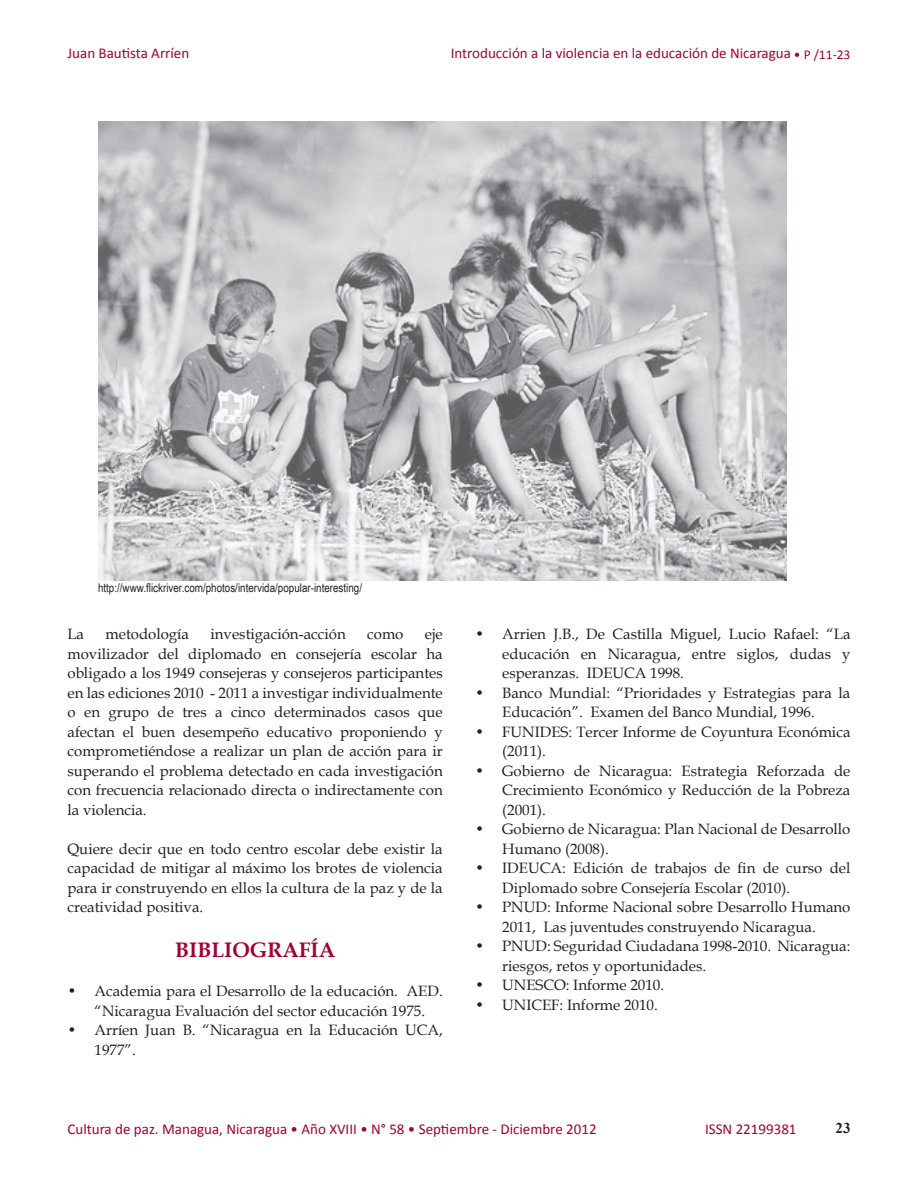
<style>
.page{position:relative;width:918px;height:1188px;background:#fff}
.page>*{position:absolute;margin:0;border:0;box-sizing:border-box;transform-origin:0 0}
.t1{font:700 21px "Book Antiqua";color:#a40133}
.t2{font:15px/19.5px "Book Antiqua";color:#231f20}
.t3{font:15px "Calibri";color:#a40133}
.t4{font:700 15px "Times New Roman";color:#231f20}
.t5{font:12px "Arial Narrow";color:#231f20}
.s1{font-size:13.5px}
</style>
<div class="page">
<img style="left:98px;top:122px;width:689px;height:459px">
<p class="t3" style="left:68px;top:44px;width:123px">Juan Bautista Arríen</p>
<p class="t3" style="left:451px;top:44px;width:401px">Introducción a la violencia en la educación de Nicaragua <span class="s1">• P /11-23</span></p>
<p class="t5" style="left:98px;top:579px;width:266px">http://www.flickriver.com/photos/intervida/popular-interesting/</p>
<p class="t2" style="left:68px;top:624px;width:18px">La</p>
<p class="t2" style="left:106px;top:624px;width:85px">metodología</p>
<p class="t2" style="left:211px;top:624px;width:137px">investigación-acción</p>
<p class="t2" style="left:367px;top:624px;width:38px">como</p>
<p class="t2" style="left:68px;top:624px;width:377px;text-align:justify;text-indent:357px">eje movilizador del diplomado en consejería escolar ha obligado a los 1949 consejeras y consejeros participantes en las ediciones 2010 - 2011 a investigar individualmente o en grupo de tres a cinco determinados casos que afectan el buen desempeño educativo proponiendo y comprometiéndose a realizar un plan de acción para ir superando el problema detectado en cada investigación con frecuencia relacionado directa o indirectamente con la violencia.</p>
<p class="t2" style="left:68px;top:839px;width:377px;text-align:justify">Quiere decir que en todo centro escolar debe existir la capacidad de mitigar al máximo los brotes de violencia para ir construyendo en ellos la cultura de la paz y de la creatividad positiva.</p>
<h1 class="t1" style="left:175px;top:936px;width:161px">BIBLIOGRAFÍA</h1>
<p class="t2" style="left:94px;top:981px;width:350px;text-indent:-27px">• Academia para el Desarrollo de la educación. AED. “Nicaragua Evaluación del sector educación 1975.</p>
<p class="t2" style="left:94px;top:1020px;width:350px;text-indent:-27px">• Arríen Juan B. “Nicaragua en la Educación UCA,<br>1977”.</p>
<p class="t2" style="left:502px;top:624px;width:350px;text-align:justify;text-indent:-27px">• Arrien J.B., De Castilla Miguel, Lucio Rafael: “La educación en Nicaragua, entre siglos, dudas y esperanzas. IDEUCA 1998.</p>
<p class="t2" style="left:475px;top:683px;width:377px;text-align:center">• Banco Mundial: “Prioridades y Estrategias para la<br>Educación”. Examen del Banco Mundial, 1996.</p>
<p class="t2" style="left:502px;top:722px;width:350px;text-indent:-27px">• FUNIDES: Tercer Informe de Coyuntura Económica (2011).</p>
<p class="t2" style="left:502px;top:761px;width:350px;text-align:justify;text-indent:-27px">• Gobierno de Nicaragua: Estrategia Reforzada de Crecimiento Económico y Reducción de la Pobreza (2001).</p>
<p class="t2" style="left:502px;top:819px;width:350px;text-indent:-27px">• Gobierno de Nicaragua: Plan Nacional de Desarrollo<br>Humano (2008).</p>
<p class="t2" style="left:502px;top:858px;width:350px;text-indent:-27px">• IDEUCA: Edición de trabajos de fin de curso del<br>Diplomado sobre Consejería Escolar (2010).</p>
<p class="t2" style="left:475px;top:897px;width:377px;text-align:center">• PNUD: Informe Nacional sobre Desarrollo Humano<br>2011, Las juventudes construyendo Nicaragua.</p>
<p class="t2" style="left:502px;top:936px;width:350px;text-indent:-27px">• PNUD: Seguridad Ciudadana 1998-2010. Nicaragua: riesgos, retos y oportunidades.</p>
<p class="t2" style="left:475px;top:975px;width:190px">• UNESCO: Informe 2010.</p>
<p class="t2" style="left:475px;top:995px;width:184px">• UNICEF: Informe 2010.</p>
<p class="t3" style="left:68px;top:1120px;width:531px">Cultura de paz. Managua, Nicaragua • Año XVIII • N° 58 • Septiembre - Diciembre 2012</p>
<p class="t3" style="left:705px;top:1120px;width:93px">ISSN 22199381</p>
<p class="t4" style="left:836px;top:1117px;width:16px">23</p>
</div>
